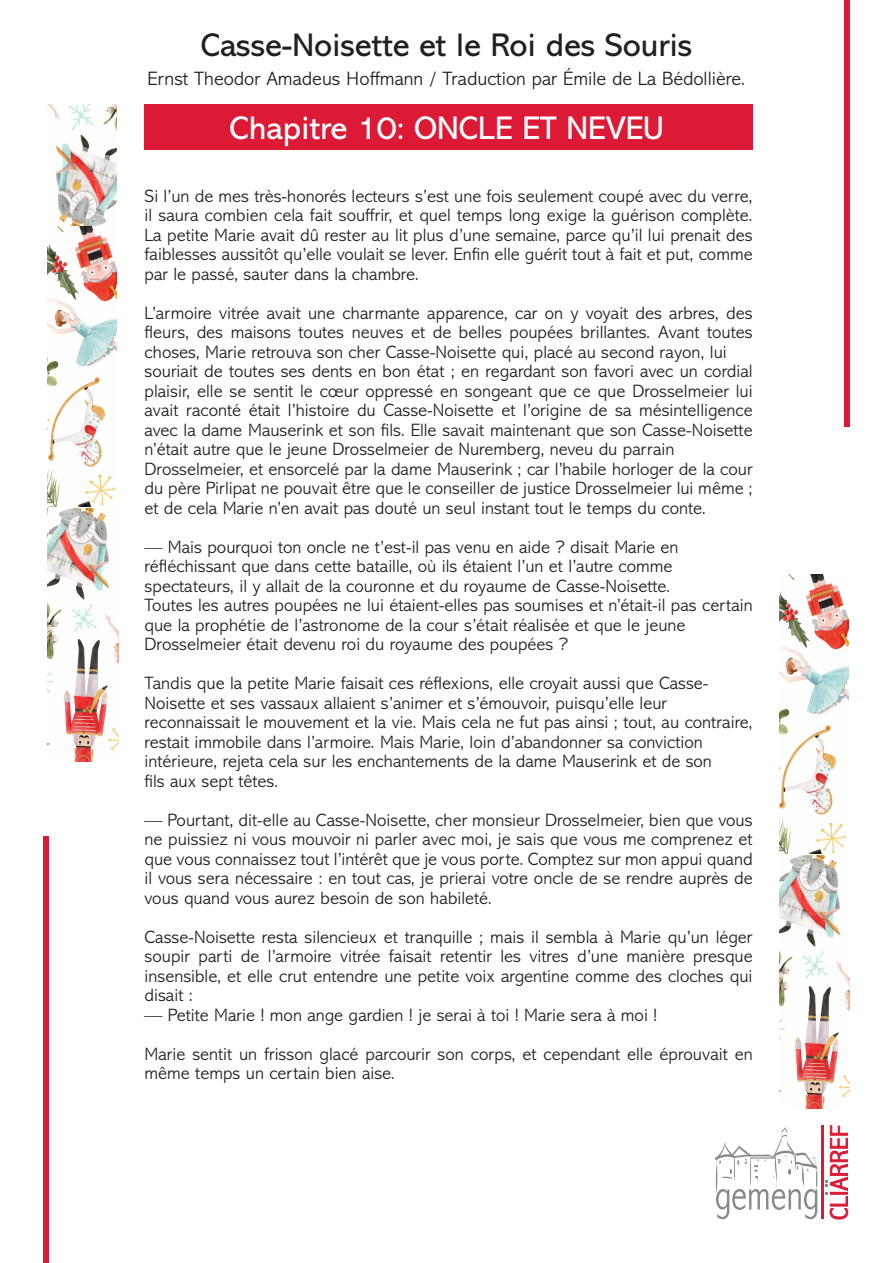
<style>
.page{position:relative;width:893px;height:1263px;background:#fff}
.page>*{position:absolute;margin:0;border:0;box-sizing:border-box;transform-origin:0 0}
.t1{font:33px "Abadi MT Pro";color:#231f20}
.t2{font:33px "Abadi MT Pro";color:#fff}
.t3{font:300 19.5px "Abadi MT Pro";color:#231f20}
.t4{font:300 18px/19.5px "Abadi MT Pro";color:#231f20;text-align:justify}
</style>
<div class="page">
<img style="left:47px;top:104px;width:70px;height:122px">
<img style="left:48px;top:508px;width:71px;height:254px">
<img style="left:779px;top:855px;width:71px;height:254px">
<img style="left:48px;top:227px;width:69px;height:279px">
<img style="left:779px;top:574px;width:69px;height:279px">
<div style="left:43px;top:836px;width:6px;height:427px;background:#dc1a36"></div>
<svg style="left:715px;top:1126px;width:102px;height:93px"></svg>
<hr style="left:821px;top:1125px;width:2px;height:94px;background:#dc1a36">
<svg style="left:825px;top:1125px;width:23px;height:94px"></svg>
<div style="left:145px;top:104px;width:608px;height:46px;background:#dc1a36"></div>
<div style="left:844px;top:0;width:6px;height:427px;background:#dc1a36"></div>
<p class="t1" style="left:201px;top:27px;width:493px">Casse-Noisette et le Roi des Souris</p>
<p class="t3" style="left:148px;top:68px;width:599px">Ernst Theodor Amadeus Hoffmann / Traduction par Émile de La Bédollière.</p>
<p class="t2" style="left:230px;top:110px;width:435px">Chapitre 10: ONCLE ET NEVEU</p>
<p class="t4" style="left:145px;top:186px;width:610px">Si l’un de mes très-honorés lecteurs s’est une fois seulement coupé avec du verre, il saura combien cela fait souffrir, et quel temps long exige la guérison complète.<br>La petite Marie avait dû rester au lit plus d’une semaine, parce qu’il lui prenait des faiblesses aussitôt qu’elle voulait se lever. Enfin elle guérit tout à fait et put, comme par le passé, sauter dans la chambre.</p>
<p class="t4" style="left:145px;top:303px;width:610px">L’armoire vitrée avait une charmante apparence, car on y voyait des arbres, des fleurs, des maisons toutes neuves et de belles poupées brillantes. Avant toutes choses, Marie retrouva son cher Casse-Noisette qui, placé au second rayon, lui</p>
<p class="t4" style="left:145px;top:362px;width:610px">souriait de toutes ses dents en bon état ; en regardant son favori avec un cordial plaisir, elle se sentit le cœur oppressé en songeant que ce que Drosselmeier lui avait raconté était l’histoire du Casse-Noisette et l’origine de sa mésintelligence avec la dame Mauserink et son fils. Elle savait maintenant que son Casse-Noisette n’était autre que le jeune Drosselmeier de Nuremberg, neveu du parrain</p>
<p class="t4" style="left:145px;top:459px;width:610px">Drosselmeier, et ensorcelé par la dame Mauserink ; car l’habile horloger de la cour du père Pirlipat ne pouvait être que le conseiller de justice Drosselmeier lui même ; et de cela Marie n’en avait pas douté un seul instant tout le temps du conte.</p>
<p class="t4" style="left:145px;top:537px;width:536px">— Mais pourquoi ton oncle ne t’est-il pas venu en aide ? disait Marie en</p>
<p class="t4" style="left:145px;top:557px;width:529px">réfléchissant que dans cette bataille, où ils étaient l’un et l’autre comme</p>
<p class="t4" style="left:145px;top:576px;width:527px">spectateurs, il y allait de la couronne et du royaume de Casse-Noisette.</p>
<p class="t4" style="left:145px;top:596px;width:610px">Toutes les autres poupées ne lui étaient-elles pas soumises et n’était-il pas certain que la prophétie de l’astronome de la cour s’était réalisée et que le jeune</p>
<p class="t4" style="left:145px;top:635px;width:425px">Drosselmeier était devenu roi du royaume des poupées ?</p>
<p class="t4" style="left:145px;top:674px;width:565px">Tandis que la petite Marie faisait ces réflexions, elle croyait aussi que Casse-</p>
<p class="t4" style="left:145px;top:693px;width:524px">Noisette et ses vassaux allaient s’animer et s’émouvoir, puisqu’elle leur</p>
<p class="t4" style="left:145px;top:713px;width:610px">reconnaissait le mouvement et la vie. Mais cela ne fut pas ainsi ; tout, au contraire, restait immobile dans l’armoire. Mais Marie, loin d’abandonner sa conviction</p>
<p class="t4" style="left:145px;top:752px;width:569px">intérieure, rejeta cela sur les enchantements de la dame Mauserink et de son</p>
<p class="t4" style="left:145px;top:771px;width:135px">fils aux sept têtes.</p>
<p class="t4" style="left:145px;top:810px;width:610px">— Pourtant, dit-elle au Casse-Noisette, cher monsieur Drosselmeier, bien que vous ne puissiez ni vous mouvoir ni parler avec moi, je sais que vous me comprenez et que vous connaissez tout l’intérêt que je vous porte. Comptez sur mon appui quand il vous sera nécessaire : en tout cas, je prierai votre oncle de se rendre auprès de vous quand vous aurez besoin de son habileté.</p>
<p class="t4" style="left:145px;top:927px;width:610px">Casse-Noisette resta silencieux et tranquille ; mais il sembla à Marie qu’un léger soupir parti de l’armoire vitrée faisait retentir les vitres d’une manière presque insensible, et elle crut entendre une petite voix argentine comme des cloches qui disait :</p>
<p class="t4" style="left:145px;top:1005px;width:514px">— Petite Marie ! mon ange gardien ! je serai à toi ! Marie sera à moi !</p>
<p class="t4" style="left:145px;top:1044px;width:610px">Marie sentit un frisson glacé parcourir son corps, et cependant elle éprouvait en même temps un certain bien aise.</p>
</div>
